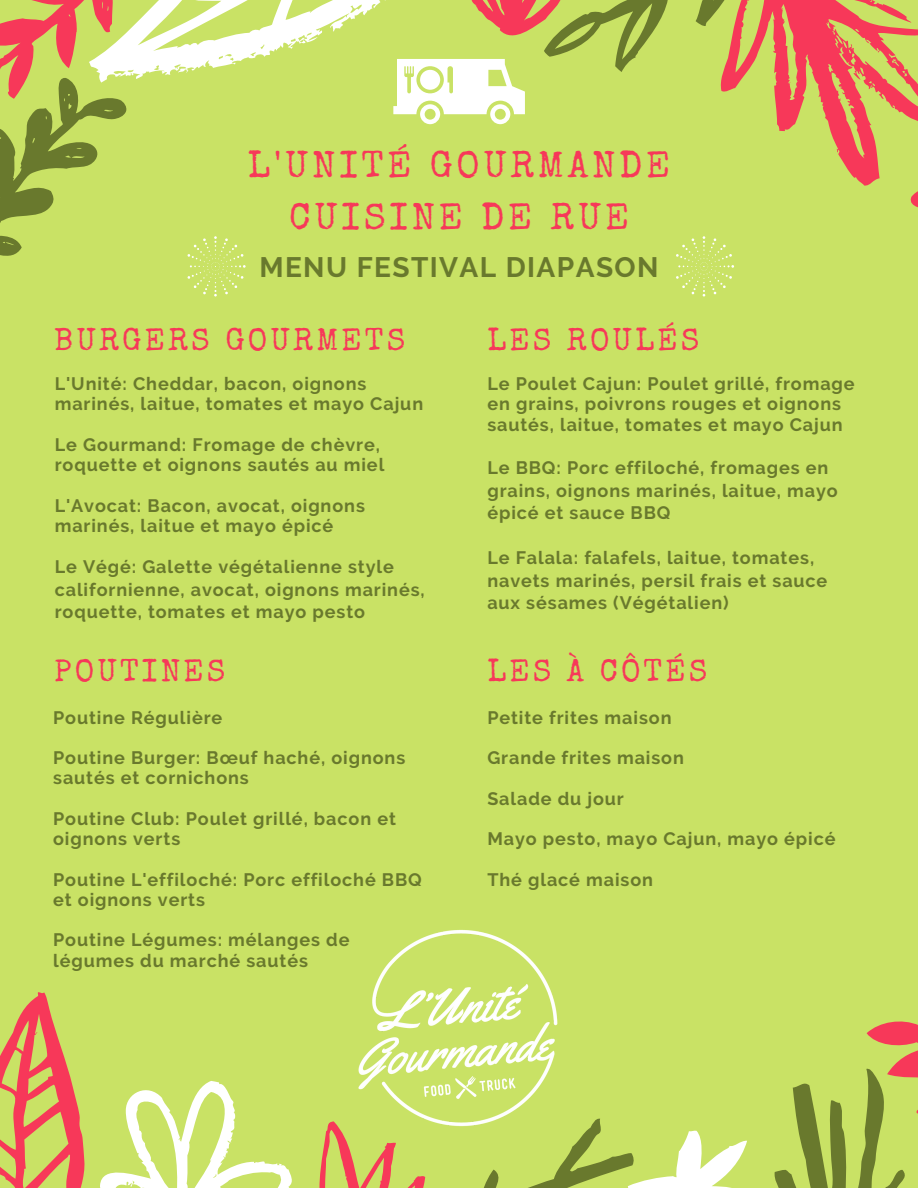
<style>
.page{position:relative;width:918px;height:1188px;background:#c9e265}
.page>*{position:absolute;margin:0;border:0;box-sizing:border-box;transform-origin:0 0}
.t1{font:37.35px/52.1px "Special Elite";letter-spacing:.1em;color:#f73859;text-align:center}
.t2{font:31.5px "Special Elite";letter-spacing:.1em;color:#f73859}
.t3{font:700 28.05px "Raleway";letter-spacing:.05em;color:#69792d}
.t4{font:700 18px/20.2px "Raleway";letter-spacing:.05em;color:#69792d}
</style>
<div class="page">
<svg style="left:100px;top:1081px;width:647px;height:107px"></svg>
<svg style="left:0;top:992px;width:85px;height:196px"></svg>
<svg style="left:774px;top:1021px;width:144px;height:167px"></svg>
<img style="left:353px;top:929px;width:212px;height:205px">
<svg style="left:0;top:0;width:918px;height:297px"></svg>
<h1 class="t1" style="left:248px;top:144px;width:424px">L'UNITÉ GOURMANDE<br>CUISINE DE RUE</h1>
<h3 class="t3" style="left:259px;top:251px;width:401px">MENU FESTIVAL DIAPASON</h3>
<h2 class="t2" style="left:54px;top:328px;width:353px">BURGERS GOURMETS</h2>
<p class="t4" style="left:55px;top:374px;width:370px">L'Unité: Cheddar, bacon, oignons marinés, laitue, tomates et mayo Cajun</p>
<p class="t4" style="left:55px;top:434px;width:331px">Le Gourmand: Fromage de chèvre, roquette et oignons sautés au miel</p>
<p class="t4" style="left:55px;top:495px;width:312px">L'Avocat: Bacon, avocat, oignons marinés, laitue et mayo épicé</p>
<p class="t4" style="left:55px;top:556px;width:372px;line-height:22.5px">Le Végé: Galette végétalienne style californienne, avocat, oignons marinés, roquette, tomates et mayo pesto</p>
<h2 class="t2" style="left:54px;top:659px;width:173px">POUTINES</h2>
<p class="t4" style="left:53px;top:707px;width:171px">Poutine Régulière</p>
<p class="t4" style="left:53px;top:748px;width:354px">Poutine Burger: Bœuf haché, oignons sautés et cornichons</p>
<p class="t4" style="left:53px;top:808px;width:344px">Poutine Club: Poulet grillé, bacon et oignons verts</p>
<p class="t4" style="left:53px;top:869px;width:370px">Poutine L'effiloché: Porc effiloché BBQ et oignons verts</p>
<p class="t4" style="left:53px;top:930px;width:298px">Poutine Légumes: mélanges de légumes du marché sautés</p>
<h2 class="t2" style="left:487px;top:328px;width:213px">LES ROULÉS</h2>
<p class="t4" style="left:487px;top:374px;width:369px">Le Poulet Cajun: Poulet grillé, fromage en grains, poivrons rouges et oignons sautés, laitue, tomates et mayo Cajun</p>
<p class="t4" style="left:487px;top:457px;width:352px;line-height:22.5px">Le BBQ: Porc effiloché, fromages en grains, oignons marinés, laitue, mayo épicé et sauce BBQ</p>
<p class="t4" style="left:487px;top:547px;width:342px;line-height:22.5px">Le Falala: falafels, laitue, tomates, navets marinés, persil frais et sauce aux sésames (Végétalien)</p>
<h2 class="t2" style="left:487px;top:659px;width:221px">LES À CÔTÉS</h2>
<p class="t4" style="left:487px;top:707px;width:186px">Petite frites maison</p>
<p class="t4" style="left:487px;top:748px;width:198px">Grande frites maison</p>
<p class="t4" style="left:487px;top:788px;width:138px">Salade du jour</p>
<p class="t4" style="left:487px;top:829px;width:350px">Mayo pesto, mayo Cajun, mayo épicé</p>
<p class="t4" style="left:487px;top:869px;width:167px">Thé glacé maison</p>
</div>
